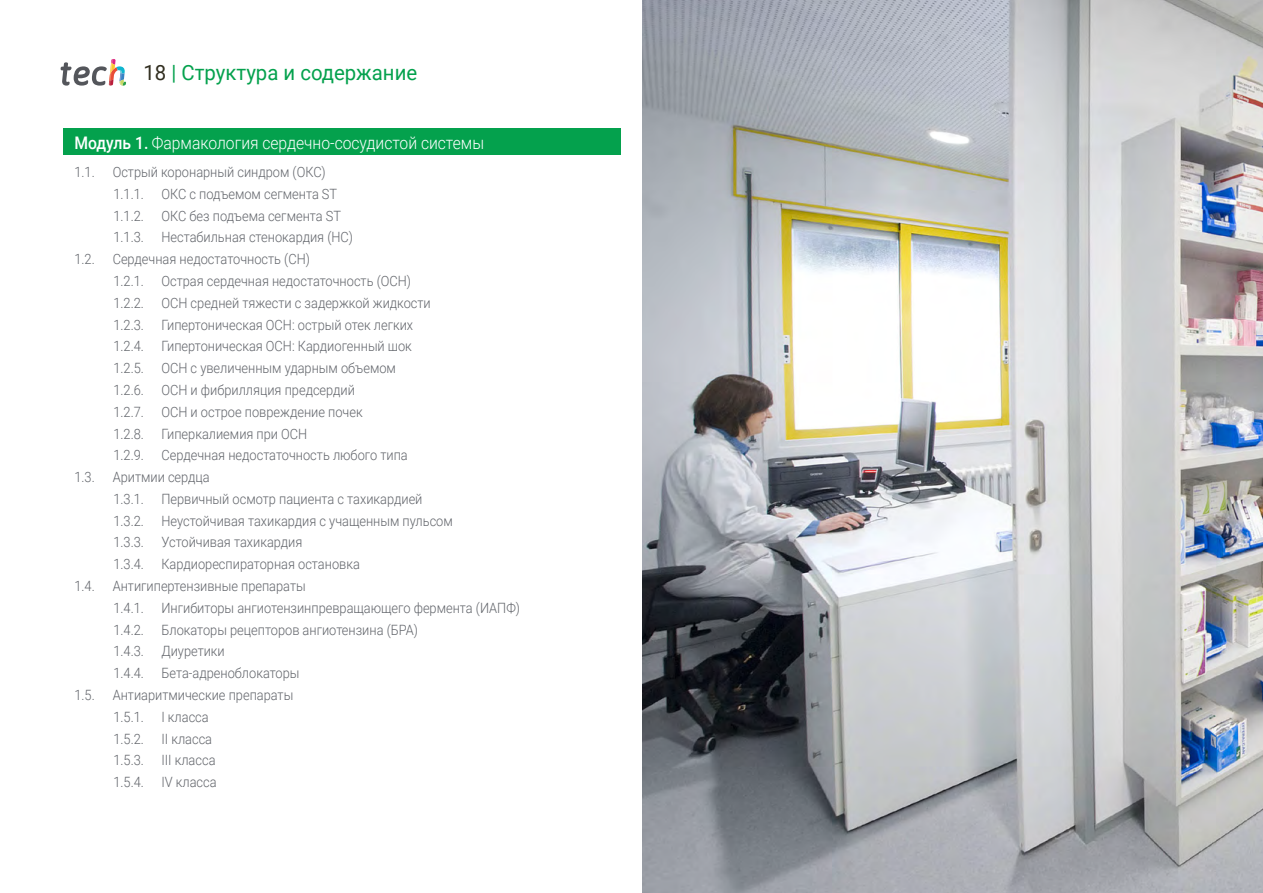
<style>
.page{position:relative;width:1263px;height:893px;background:#fff}
.page>*{position:absolute;margin:0;border:0;box-sizing:border-box;transform-origin:0 0}
.t1{font:21px "Roboto";color:#04a14d}
.t2{font:300 17.4px "Roboto";color:#fff;scale:.9 1}
.t3{font:300 14.1px/21.8px "Roboto";color:#61646a;scale:.9 1}
.s1{color:#312e20}
.s2{font-weight:500}
</style>
<div class="page">
<img style="left:642px;top:0;width:621px;height:893px">
<svg style="left:61px;top:59px;width:65px;height:27px"></svg>
<div style="left:63px;top:129px;width:558px;height:26px;background:#04a14d"></div>
<h1 class="t1" style="left:144px;top:57px;width:275px"><span class="s1">18</span> | Структура и содержание</h1>
<p class="t2" style="left:74px;top:130px;width:457px"><span class="s2">Модуль 1.</span> Фармакология сердечно-сосудистой системы</p>
<p class="t3" style="left:74px;top:161px;width:24px">1.1.</p>
<p class="t3" style="left:113px;top:161px;width:268px">Острый коронарный синдром (ОКС)<br>1.1.1. ОКС с подъемом сегмента ST 1.1.2. ОКС без подъема сегмента ST 1.1.3. Нестабильная стенокардия (НС)</p>
<p class="t3" style="left:74px;top:248px;width:24px">1.2.</p>
<p class="t3" style="left:113px;top:248px;width:355px">Сердечная недостаточность (СН)<br>1.2.1. Острая сердечная недостаточность (ОСН)<br>1.2.2. ОСН средней тяжести с задержкой жидкости 1.2.3. Гипертоническая ОСН: острый отек легких 1.2.4. Гипертоническая ОСН: Кардиогенный шок 1.2.5. ОСН с увеличенным ударным объемом<br>1.2.6. ОСН и фибрилляция предсердий<br>1.2.7. ОСН и острое повреждение почек<br>1.2.8. Гиперкалиемия при ОСН<br>1.2.9. Сердечная недостаточность любого типа</p>
<p class="t3" style="left:74px;top:466px;width:24px">1.3.</p>
<p class="t3" style="left:113px;top:466px;width:379px">Аритмии сердца<br>1.3.1. Первичный осмотр пациента с тахикардией 1.3.2. Неустойчивая тахикардия с учащенным пульсом 1.3.3. Устойчивая тахикардия<br>1.3.4. Кардиореспираторная остановка</p>
<p class="t3" style="left:74px;top:575px;width:24px">1.4.</p>
<p class="t3" style="left:113px;top:575px;width:454px">Антигипертензивные препараты<br>1.4.1. Ингибиторы ангиотензинпревращающего фермента (ИАПФ)<br>1.4.2. Блокаторы рецепторов ангиотензина (БРА)<br>1.4.3. Диуретики<br>1.4.4. Бета-адреноблокаторы</p>
<p class="t3" style="left:74px;top:684px;width:24px">1.5.</p>
<p class="t3" style="left:113px;top:684px;width:202px">Антиаритмические препараты<br>1.5.1. I класса<br>1.5.2. II класса<br>1.5.3. III класса<br>1.5.4. IV класса</p>
</div>
